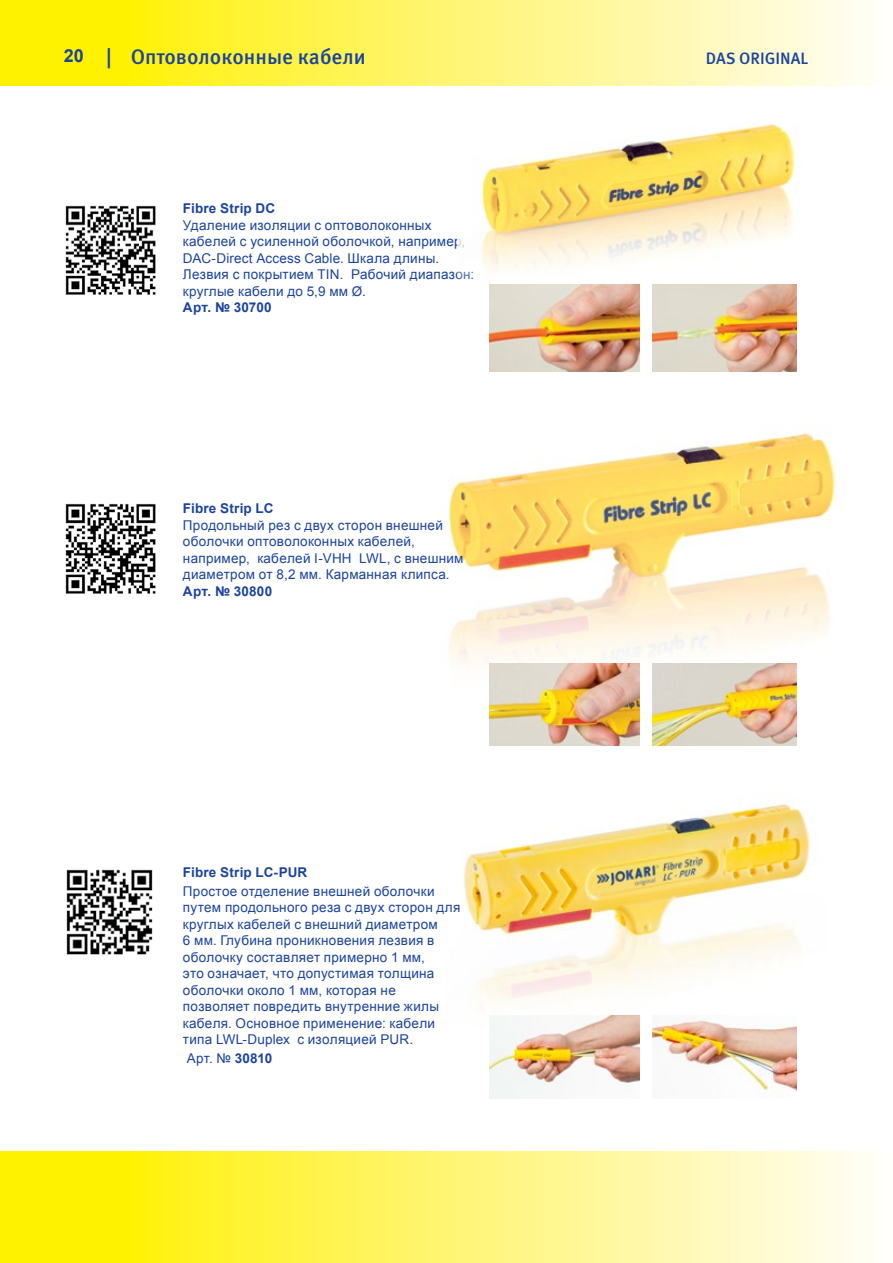
<style>
.page{position:relative;width:893px;height:1263px;background:#fff}
.page>*{position:absolute;margin:0;border:0;box-sizing:border-box;transform-origin:0 0}
.t1{font:500 21px "Meta Pro";color:#1c449c}
.t2{font:700 18px "Arial";color:#1c449c}
.t3{font:500 16.5px "Meta Pro";color:#1c449c}
.t4{font:13.5px/16.5px "Arial";letter-spacing:.02em;color:#1c449c}
.t5{font:700 13.5px "Arial";letter-spacing:.015em;color:#1c449c}
.s1{font-weight:700}
</style>
<div class="page">
<div style="left:0;top:0;width:893px;height:85px;background:linear-gradient(to right,#fff000,#fffcf8)"></div>
<div style="left:0;top:1152px;width:893px;height:111px;background:linear-gradient(to right,#fff000,#fffcf8)"></div>
<img style="left:448px;top:432px;width:388px;height:279px">
<img style="left:481px;top:125px;width:316px;height:171px">
<img style="left:490px;top:664px;width:150px;height:82px">
<img style="left:652px;top:664px;width:144px;height:82px">
<img style="left:65px;top:205px;width:91px;height:90px">
<img style="left:65px;top:503px;width:91px;height:91px">
<img style="left:652px;top:285px;width:144px;height:87px">
<img style="left:490px;top:285px;width:150px;height:87px">
<img style="left:463px;top:803px;width:347px;height:235px">
<img style="left:490px;top:1016px;width:149px;height:82px">
<img style="left:653px;top:1016px;width:143px;height:75px">
<img style="left:66px;top:869px;width:87px;height:86px">
<h1 class="t1" style="left:106px;top:43px;width:261px">| Оптоволоконные кабели</h1>
<h2 class="t2" style="left:64px;top:44px;width:22px">20</h2>
<p class="t3" style="left:706px;top:48px;width:104px">DAS ORIGINAL</p>
<p class="t5" style="left:183px;top:200px;width:94px">Fibre Strip DC</p>
<p class="t4" style="left:183px;top:217px;width:293px">Удаление изоляции с оптоволоконных кабелей с усиленной оболочкой, например, DAC-Direct Access Cable. Шкала длины.<br>Лезвия с покрытием TIN. Рабочий диапазон: круглые кабели до 5,9 мм Ø.</p>
<p class="t5" style="left:183px;top:299px;width:90px">Арт. № 30700</p>
<p class="t5" style="left:183px;top:499px;width:92px">Fibre Strip LC</p>
<p class="t4" style="left:183px;top:517px;width:282px">Продольный рез с двух сторон внешней оболочки оптоволоконных кабелей, например, кабелей I-VHH LWL, с внешним диаметром от 8,2 мм. Карманная клипса.</p>
<p class="t5" style="left:183px;top:582px;width:91px">Арт. № 30800</p>
<p class="t5" style="left:183px;top:863px;width:126px">Fibre Strip LC-PUR</p>
<p class="t4" style="left:183px;top:883px;width:279px">Простое отделение внешней оболочки путем продольного реза с двух сторон для круглых кабелей с внешний диаметром<br>6 мм. Глубина проникновения лезвия в оболочку составляет примерно 1 мм,<br>это означает, что допустимая толщина оболочки около 1 мм, которая не позволяет повредить внутренние жилы кабеля. Основное применение: кабели типа LWL-Duplex с изоляцией PUR.</p>
<p class="t4" style="left:187px;top:1050px;width:87px">Арт. № <span class="s1">30810</span></p>
</div>
